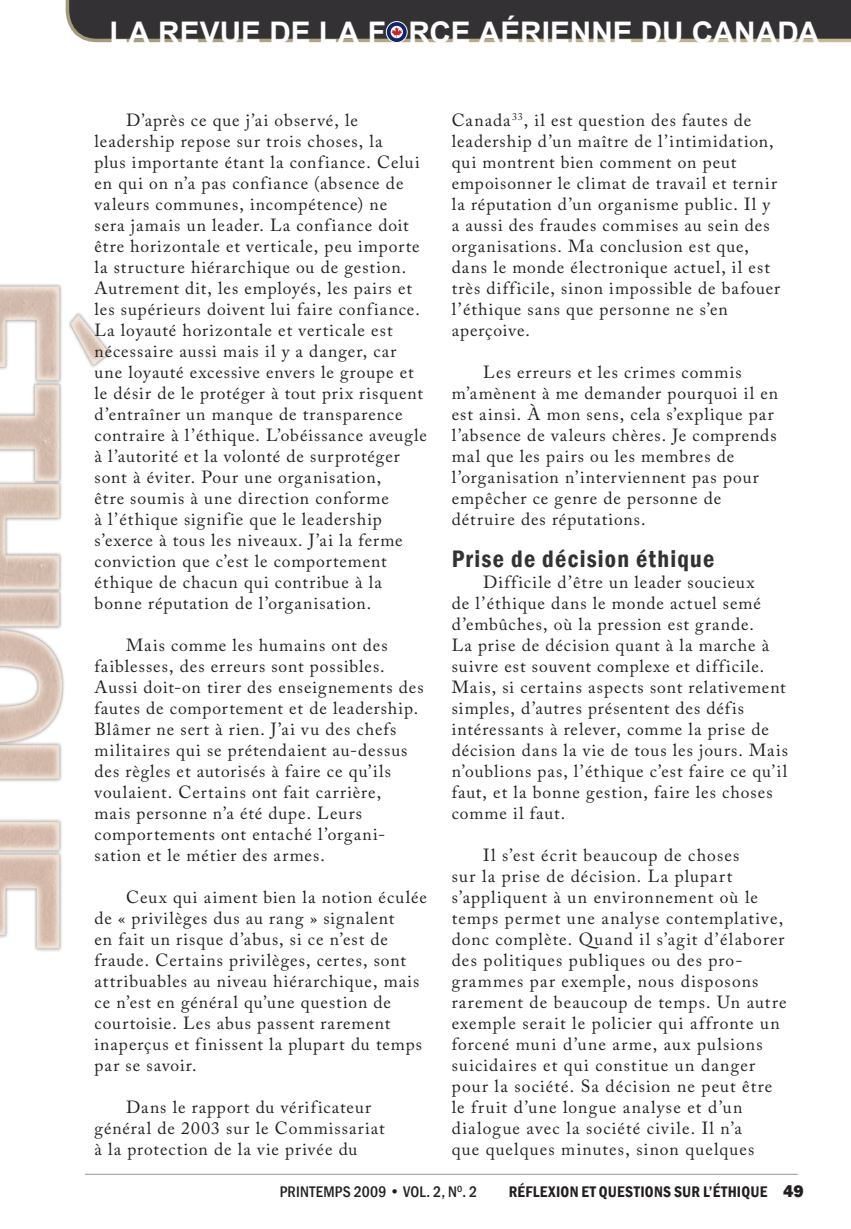
<style>
.page{position:relative;width:851px;height:1229px;background:#fff}
.page>*{position:absolute;margin:0;border:0;box-sizing:border-box;transform-origin:0 0}
.t1{font:700 29.75px "Arial";color:#fff}
.t2{font:600 condensed 24.5px "Franklin Gothic";letter-spacing:.05em;color:#333133}
.t3{font:17.5px/21px "Adobe Caslon Pro";letter-spacing:.055em;color:#231f20}
.t4{font:800 17.5px "Franklin Gothic";color:#231f20}
.t5{font:600 condensed 15.75px "Franklin Gothic";color:#231f20}
.t6{font:500 condensed 15.75px "Franklin Gothic";letter-spacing:.015em;color:#231f20}
</style>
<div class="page">
<img style="left:0;top:284px;width:111px;height:667px">
<div style="left:386px;top:21px;width:21px;height:22px;border:1px solid #fff;border-radius:50%"></div>
<svg style="left:66px;top:0;width:784px;height:42px;background:#403d3d"></svg>
<hr style="left:85px;top:1173px;width:712px;height:1px;background:#939598">
<h1 class="t1" style="left:110px;top:13px;width:711px">LA REVUE DE LA F RCE AÉRIENNE DU CANADA</h1>
<p class="t3" style="left:94px;top:109px;width:334px;text-indent:32px">D’après ce que j’ai observé, le leadership repose sur trois choses, la<br>plus importante étant la confiance. Celui en qui on n’a pas confiance (absence de valeurs communes, incompétence) ne<br>sera jamais un leader. La confiance doit être horizontale et verticale, peu importe la structure hiérarchique ou de gestion.<br>Autrement dit, les employés, les pairs et les supérieurs doivent lui faire confiance.<br>La loyauté horizontale et verticale est nécessaire aussi mais il y a danger, car une loyauté excessive envers le groupe et le désir de le protéger à tout prix risquent d’entraîner un manque de transparence contraire à l’éthique. L’obéissance aveugle à l’autorité et la volonté de surprotéger sont à éviter. Pour une organisation,<br>être soumis à une direction conforme<br>à l’éthique signifie que le leadership s’exerce à tous les niveaux. J’ai la ferme conviction que c’est le comportement éthique de chacun qui contribue à la bonne réputation de l’organisation.</p>
<p class="t3" style="left:94px;top:634px;width:330px;text-indent:32px">Mais comme les humains ont des faiblesses, des erreurs sont possibles.<br>Aussi doit-on tirer des enseignements des fautes de comportement et de leadership.<br>Blâmer ne sert à rien. J’ai vu des chefs militaires qui se prétendaient au-dessus des règles et autorisés à faire ce qu’ils voulaient. Certains ont fait carrière,<br>mais personne n’a été dupe. Leurs comportements ont entaché l’organi&shy;sation et le métier des armes.</p>
<p class="t3" style="left:94px;top:886px;width:334px;text-indent:32px">Ceux qui aiment bien la notion éculée de « privilèges dus au rang » signalent<br>en fait un risque d’abus, si ce n’est de fraude. Certains privilèges, certes, sont attribuables au niveau hiérarchique, mais ce n’est en général qu’une question de courtoisie. Les abus passent rarement inaperçus et finissent la plupart du temps par se savoir.</p>
<p class="t3" style="left:94px;top:1096px;width:291px;text-indent:32px">Dans le rapport du vérificateur général de 2003 sur le Commissariat à la protection de la vie privée du</p>
<p class="t3" style="left:451px;top:109px;width:330px">Canada<sup>33</sup>, il est question des fautes de leadership d’un maître de l’intimidation, qui montrent bien comment on peut empoisonner le climat de travail et ternir la réputation d’un organisme public. Il y a aussi des fraudes commises au sein des organisations. Ma conclusion est que, dans le monde électronique actuel, il est très difficile, sinon impossible de bafouer l’éthique sans que personne ne s’en aperçoive.</p>
<p class="t3" style="left:451px;top:361px;width:328px;text-indent:32px">Les erreurs et les crimes commis m’amènent à me demander pourquoi il en est ainsi. À mon sens, cela s’explique par l’absence de valeurs chères. Je comprends mal que les pairs ou les membres de l’organisation n’interviennent pas pour empêcher ce genre de personne de détruire des réputations.</p>
<h2 class="t2" style="left:452px;top:542px;width:264px">PRISE DE DÉCISION ÉTHIQUE</h2>
<p class="t3" style="left:452px;top:571px;width:337px;text-indent:32px">Difficile d’être un leader soucieux<br>de l’éthique dans le monde actuel semé d’embûches, où la pression est grande.<br>La prise de décision quant à la marche à suivre est souvent complexe et difficile.<br>Mais, si certains aspects sont relativement simples, d’autres présentent des défis intéressants à relever, comme la prise de décision dans la vie de tous les jours. Mais n’oublions pas, l’éthique c’est faire ce qu’il faut, et la bonne gestion, faire les choses comme il faut.</p>
<p class="t3" style="left:452px;top:844px;width:336px;text-indent:32px">Il s’est écrit beaucoup de choses<br>sur la prise de décision. La plupart s’appliquent à un environnement où le temps permet une analyse contemplative, donc complète. Quand il s’agit d’élaborer des politiques publiques ou des pro&shy;grammes par exemple, nous disposons rarement de beaucoup de temps. Un autre exemple serait le policier qui affronte un forcené muni d’une arme, aux pulsions suicidaires et qui constitue un danger pour la société. Sa décision ne peut être le fruit d’une longue analyse et d’un dialogue avec la société civile. Il n’a<br>que quelques minutes, sinon quelques</p>
<p class="t6" style="left:280px;top:1181px;width:199px">PRINTEMPS 2009 • Vol. 2, N<sup>o</sup>. 2</p>
<p class="t5" style="left:508px;top:1181px;width:18px">RÉFLEXION</p>
<p class="t5" style="left:581px;top:1181px;width:27px">ET QUESTIONS</p>
<p class="t5" style="left:674px;top:1181px;width:10px">SUR</p>
<p class="t5" style="left:703px;top:1181px;width:26px">L’ÉTHIQUE</p>
<p class="t4" style="left:783px;top:1180px;width:22px">49</p>
</div>
